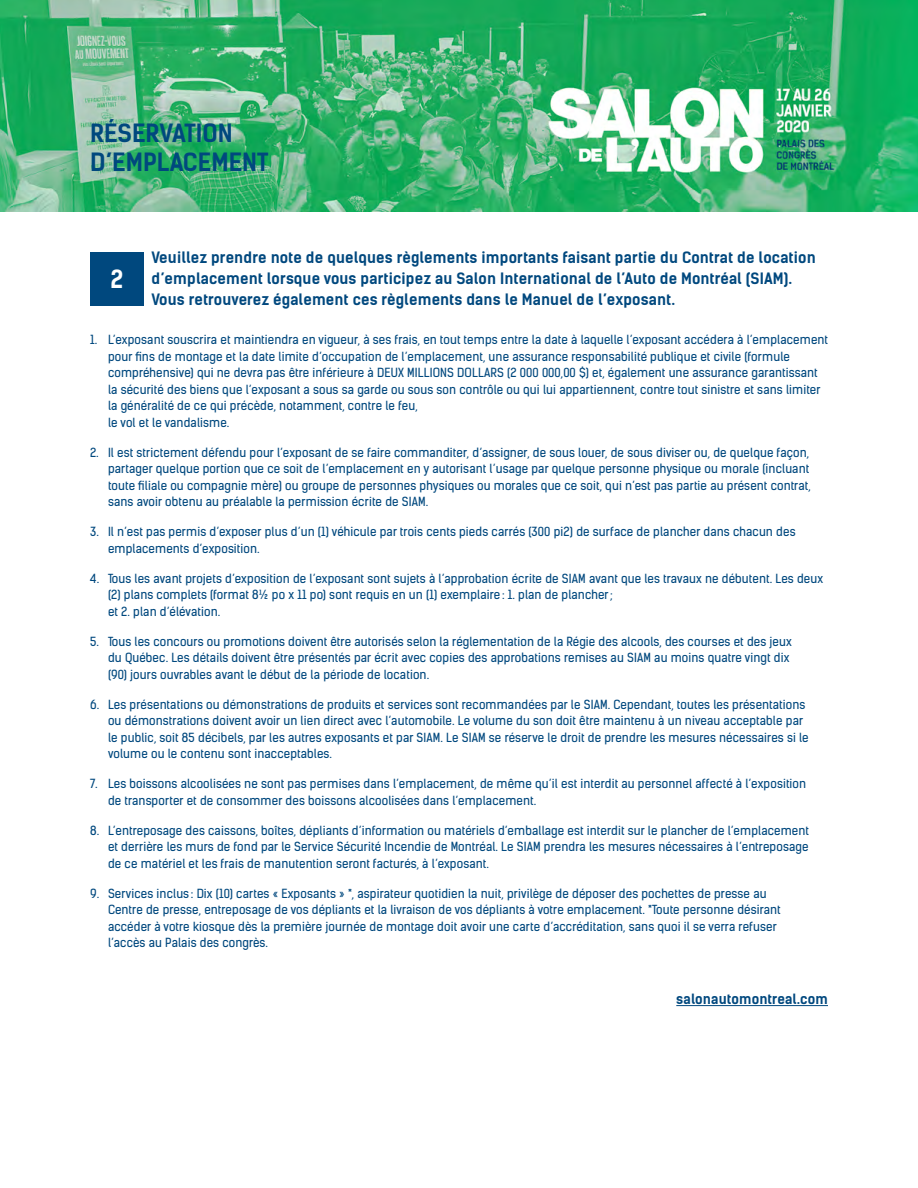
<style>
.page{position:relative;width:918px;height:1188px;background:#fff}
.page>*{position:absolute;margin:0;border:0;box-sizing:border-box;transform-origin:0 0}
.t1{font:700 24px/28.8px "Kelson Sans RU";color:#00487e}
.t2{font:700 24px "Kelson Sans RU";color:#fff}
.t3{font:700 15px/21px "Kelson Sans RU";letter-spacing:.01em;color:#00487e}
.t4{font:700 13.5px "Kelson Sans RU";letter-spacing:.01em;color:#00487e}
.t5{font:12px/16.5px "Kelson Sans RU";letter-spacing:.01em;color:#00487e}
</style>
<div class="page">
<hr style="left:676px;top:1005px;width:152px;height:1px;background:#00487e">
<div style="left:90px;top:252px;width:54px;height:54px;background:#00487e"></div>
<img style="left:0;top:0;width:918px;height:212px">
<h1 class="t1" style="left:90px;top:119px;width:180px">RÉSERVATION<br>D’EMPLACEMENT</h1>
<p class="t3" style="left:152px;top:247px;width:666px">Veuillez prendre note de quelques règlements importants faisant partie du Contrat de location d’emplacement lorsque vous participez au Salon International de l’Auto de Montréal (SIAM).<br>Vous retrouverez également ces règlements dans le Manuel de l’exposant.</p>
<p class="t5" style="left:108px;top:332px;width:722px;text-indent:-18px">1. L’exposant souscrira et maintiendra en vigueur, à ses frais, en tout temps entre la date à laquelle l’exposant accédera à l’emplacement pour fins de montage et la date limite d’occupation de l’emplacement, une assurance responsabilité publique et civile (formule compréhensive) qui ne devra pas être inférieure à DEUX MILLIONS DOLLARS (2 000 000,00 $) et, également une assurance garantissant la sécurité des biens que l’exposant a sous sa garde ou sous son contrôle ou qui lui appartiennent, contre tout sinistre et sans limiter la généralité de ce qui précède, notamment, contre le feu,<br>le vol et le vandalisme.</p>
<p class="t5" style="left:108px;top:444px;width:704px;text-indent:-18px">2. Il est strictement défendu pour l’exposant de se faire commanditer, d’assigner, de sous louer, de sous diviser ou, de quelque façon, partager quelque portion que ce soit de l’emplacement en y autorisant l’usage par quelque personne physique ou morale (incluant toute filiale ou compagnie mère) ou groupe de personnes physiques ou morales que ce soit, qui n’est pas partie au présent contrat, sans avoir obtenu au préalable la permission écrite de SIAM.</p>
<p class="t5" style="left:108px;top:524px;width:689px;text-indent:-18px">3. Il n’est pas permis d’exposer plus d’un (1) véhicule par trois cents pieds carrés (300 pi2) de surface de plancher dans chacun des emplacements d’exposition.</p>
<p class="t5" style="left:108px;top:570px;width:717px;text-indent:-18px">4. Tous les avant projets d’exposition de l’exposant sont sujets à l’approbation écrite de SIAM avant que les travaux ne débutent. Les deux (2) plans complets (format 8½ po x 11 po) sont requis en un (1) exemplaire : 1. plan de plancher;<br>et 2. plan d’élévation.</p>
<p class="t5" style="left:108px;top:633px;width:685px;text-indent:-18px">5. Tous les concours ou promotions doivent être autorisés selon la réglementation de la Régie des alcools, des courses et des jeux du Québec. Les détails doivent être présentés par écrit avec copies des approbations remises au SIAM au moins quatre vingt dix (90) jours ouvrables avant le début de la période de location.</p>
<p class="t5" style="left:108px;top:696px;width:702px;text-indent:-18px">6. Les présentations ou démonstrations de produits et services sont recommandées par le SIAM. Cependant, toutes les présentations ou démonstrations doivent avoir un lien direct avec l’automobile. Le volume du son doit être maintenu à un niveau acceptable par le public, soit 85 décibels, par les autres exposants et par SIAM. Le SIAM se réserve le droit de prendre les mesures nécessaires si le volume ou le contenu sont inacceptables.</p>
<p class="t5" style="left:108px;top:776px;width:700px;text-indent:-18px">7. Les boissons alcoolisées ne sont pas permises dans l’emplacement, de même qu’il est interdit au personnel affecté à l’exposition de transporter et de consommer des boissons alcoolisées dans l’emplacement.</p>
<p class="t5" style="left:108px;top:822px;width:703px;text-align:justify;text-indent:-18px">8. L’entreposage des caissons, boîtes, dépliants d’information ou matériels d’emballage est interdit sur le plancher de l’emplacement et derrière les murs de fond par le Service Sécurité Incendie de Montréal. Le SIAM prendra les mesures nécessaires à l’entreposage de ce matériel et les frais de manutention seront facturés, à l’exposant.</p>
<p class="t5" style="left:108px;top:885px;width:674px;text-indent:-18px">9. Services inclus : Dix (10) cartes « Exposants » *, aspirateur quotidien la nuit, privilège de déposer des pochettes de presse au Centre de presse, entreposage de vos dépliants et la livraison de vos dépliants à votre emplacement. *Toute personne désirant accéder à votre kiosque dès la première journée de montage doit avoir une carte d’accréditation, sans quoi il se verra refuser l’accès au Palais des congrès.</p>
<h1 class="t2" style="left:111px;top:264px;width:14px">2</h1>
<p class="t4" style="left:676px;top:991px;width:153px">salonautomontreal.com</p>
</div>
